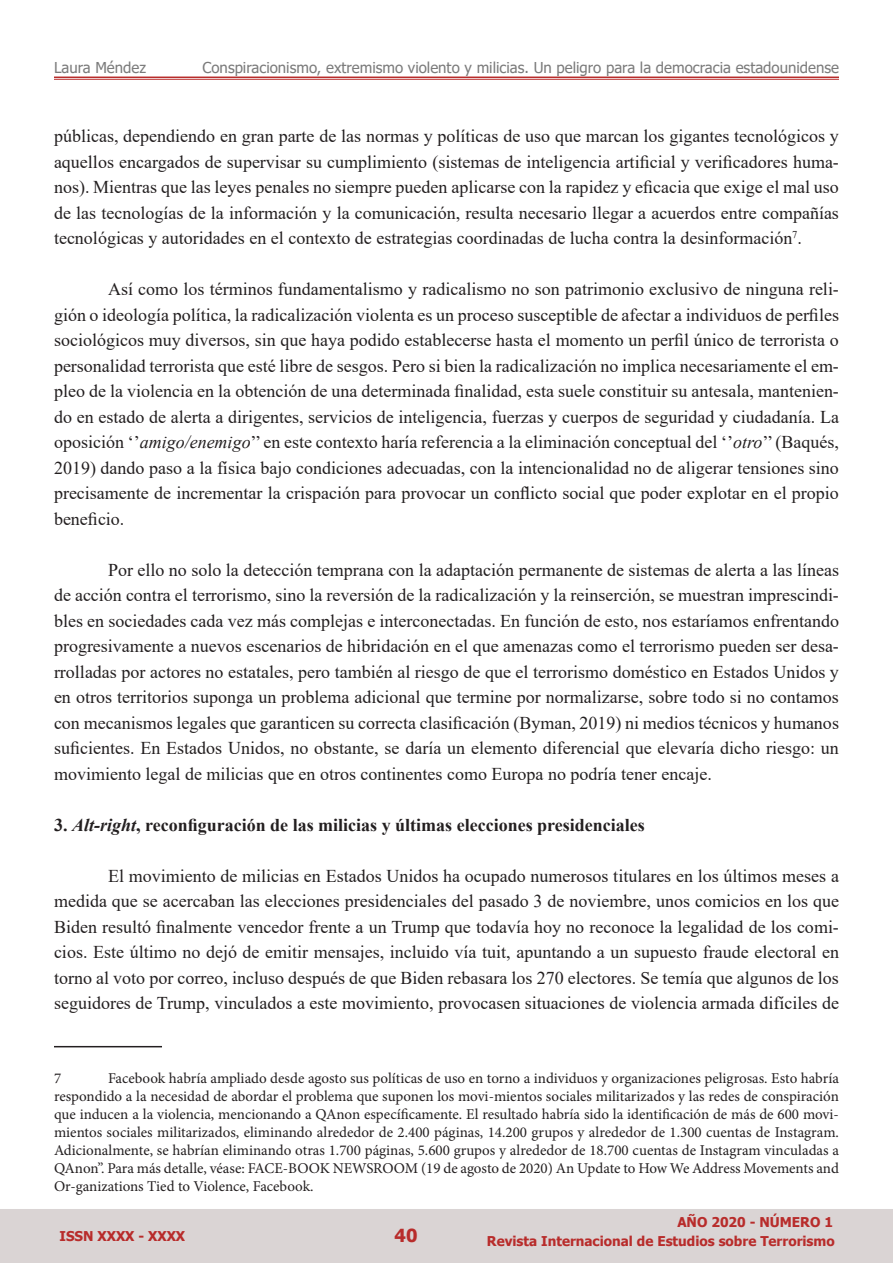
<style>
.page{position:relative;width:893px;height:1263px;background:#fff}
.page>*{position:absolute;margin:0;border:0;box-sizing:border-box;transform-origin:0 0}
.t1{font:18px/25.5px "Times New Roman";color:#231f20;text-align:justify}
.t2{font:700 18px "Times New Roman";color:#231f20}
.t3{font:700 18px "Tahoma";color:#b82c2b}
.t4{font:15px/18px "Minion Pro";color:#231f20;text-align:justify}
.t5{font:15px "Tahoma";color:#7b7b7b}
.t6{font:700 13.5px "Tahoma";color:#b82c2b}
.s1{font-style:italic}
</style>
<div class="page">
<div style="left:0;top:1209px;width:893px;height:54px;background:#dad4d4"></div>
<hr style="left:54px;top:1046px;width:108px;height:1px;background:#231f20">
<hr style="left:54px;top:77px;width:785px;height:1px;background:#b82c2b">
<hr style="left:54px;top:79px;width:785px;height:1px;background:#b82c2b">
<p class="t5" style="left:54px;top:58px;width:94px">Laura Méndez</p>
<p class="t5" style="left:202px;top:58px;width:638px">Conspiracionismo, extremismo violento y milicias. Un peligro para la democracia estadounidense</p>
<p class="t1" style="left:54px;top:123px;width:786px">públicas, dependiendo en gran parte de las normas y políticas de uso que marcan los gigantes tecnológicos y aquellos encargados de supervisar su cumplimiento (sistemas de inteligencia artificial y verificadores huma&shy;nos). Mientras que las leyes penales no siempre pueden aplicarse con la rapidez y eficacia que exige el mal uso de las tecnologías de la información y la comunicación, resulta necesario llegar a acuerdos entre compañías tecnológicas y autoridades en el contexto de estrategias coordinadas de lucha contra la desinformación<sup>7</sup>.</p>
<p class="t1" style="left:54px;top:276px;width:786px;text-indent:54px">Así como los términos fundamentalismo y radicalismo no son patrimonio exclusivo de ninguna reli&shy;gión o ideología política, la radicalización violenta es un proceso susceptible de afectar a individuos de perfiles sociológicos muy diversos, sin que haya podido establecerse hasta el momento un perfil único de terrorista o personalidad terrorista que esté libre de sesgos. Pero si bien la radicalización no implica necesariamente el em&shy;pleo de la violencia en la obtención de una determinada finalidad, esta suele constituir su antesala, mantenien&shy;do en estado de alerta a dirigentes, servicios de inteligencia, fuerzas y cuerpos de seguridad y ciudadanía. La oposición ‘’<span class="s1">amigo/enemigo</span>’’ en este contexto haría referencia a la eliminación conceptual del ‘’<span class="s1">otro</span>’’ (Baqués, 2019) dando paso a la física bajo condiciones adecuadas, con la intencionalidad no de aligerar tensiones sino precisamente de incrementar la crispación para provocar un conflicto social que poder explotar en el propio beneficio.</p>
<p class="t1" style="left:54px;top:556px;width:786px;text-indent:54px">Por ello no solo la detección temprana con la adaptación permanente de sistemas de alerta a las líneas de acción contra el terrorismo, sino la reversión de la radicalización y la reinserción, se muestran imprescindi&shy;bles en sociedades cada vez más complejas e interconectadas. En función de esto, nos estaríamos enfrentando progresivamente a nuevos escenarios de hibridación en el que amenazas como el terrorismo pueden ser desa&shy;rrolladas por actores no estatales, pero también al riesgo de que el terrorismo doméstico en Estados Unidos y en otros territorios suponga un problema adicional que termine por normalizarse, sobre todo si no contamos con mecanismos legales que garanticen su correcta clasificación (Byman, 2019) ni medios técnicos y humanos suficientes. En Estados Unidos, no obstante, se daría un elemento diferencial que elevaría dicho riesgo: un movimiento legal de milicias que en otros continentes como Europa no podría tener encaje.</p>
<p class="t2" style="left:54px;top:812px;width:592px">3. <span class="s1">Alt-right</span>, reconfiguración de las milicias y últimas elecciones presidenciales</p>
<p class="t1" style="left:54px;top:862px;width:786px;text-indent:54px">El movimiento de milicias en Estados Unidos ha ocupado numerosos titulares en los últimos meses a medida que se acercaban las elecciones presidenciales del pasado 3 de noviembre, unos comicios en los que Biden resultó finalmente vencedor frente a un Trump que todavía hoy no reconoce la legalidad de los comi&shy;cios. Este último no dejó de emitir mensajes, incluido vía tuit, apuntando a un supuesto fraude electoral en torno al voto por correo, incluso después de que Biden rebasara los 270 electores. Se temía que algunos de los seguidores de Trump, vinculados a este movimiento, provocasen situaciones de violencia armada difíciles de</p>
<p class="t4" style="left:54px;top:1069px;width:786px;text-indent:54px">Facebook habría ampliado desde agosto sus políticas de uso en torno a individuos y organizaciones peligrosas. Esto habría respondido a la necesidad de abordar el problema que suponen los movi-mientos sociales militarizados y las redes de conspiración que inducen a la violencia, mencionando a QAnon específicamente. El resultado habría sido la identificación de más de 600 movi&shy;mientos sociales militarizados, eliminando alrededor de 2.400 páginas, 14.200 grupos y alrededor de 1.300 cuentas de Instagram.<br>Adicionalmente, se habrían eliminando otras 1.700 páginas, 5.600 grupos y alrededor de 18.700 cuentas de Instagram vinculadas a QAnon’’. Para más detalle, véase: FACE-BOOK NEWSROOM (19 de agosto de 2020) An Update to How We Address Movements and Or-ganizations Tied to Violence, Facebook.</p>
<p class="t4" style="left:54px;top:1069px;width:9px">7</p>
<p class="t6" style="left:60px;top:1226px;width:127px">ISSN XXXX - XXXX</p>
<p class="t3" style="left:395px;top:1223px;width:24px">40</p>
<p class="t6" style="left:677px;top:1212px;width:157px">AÑO 2020 - NÚMERO 1</p>
<p class="t6" style="left:487px;top:1232px;width:349px">Revista Internacional de Estudios sobre Terrorismo</p>
</div>
